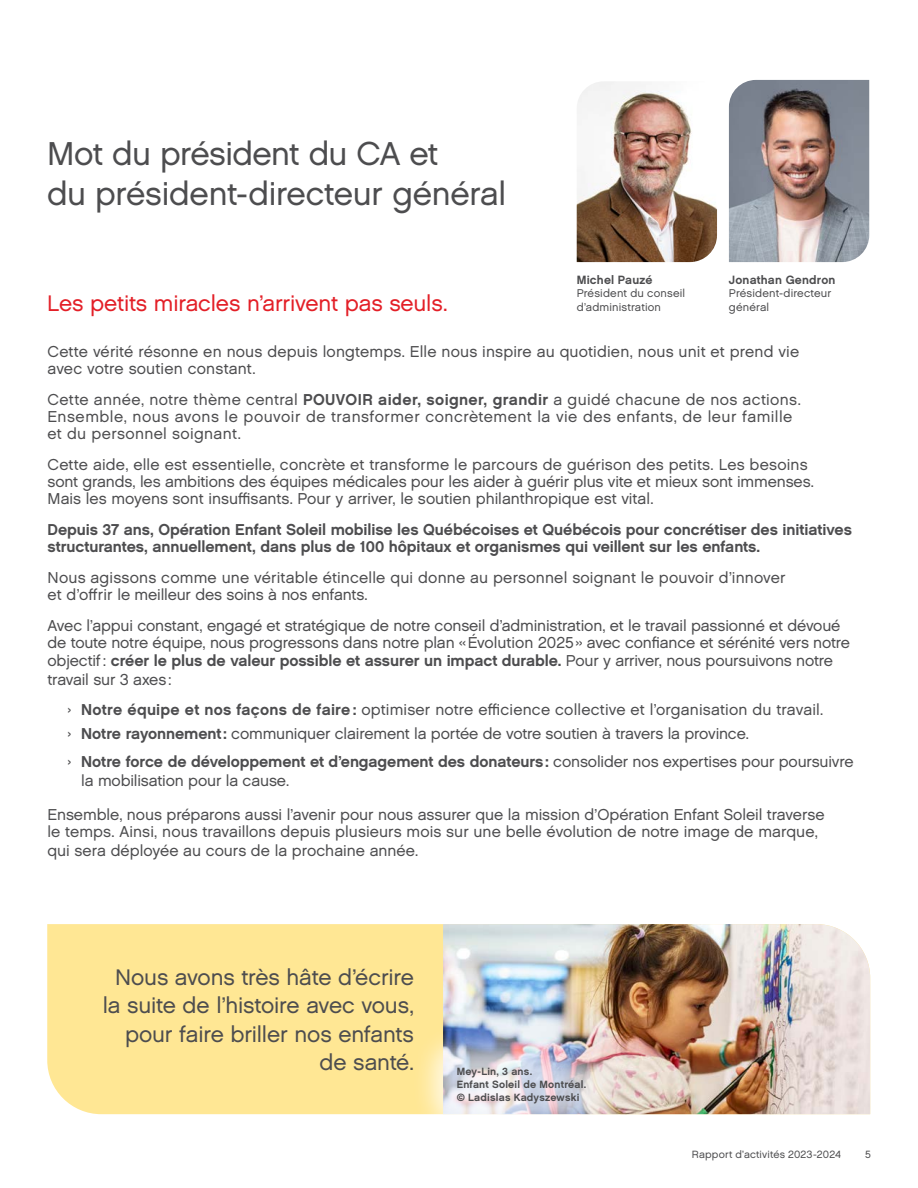
<style>
.page{position:relative;width:918px;height:1188px;background:#fff}
.page>*{position:absolute;margin:0;border:0;box-sizing:border-box;transform-origin:0 0}
.t1{font:33px/39.6px "Chalet London Nineteen Sixty";letter-spacing:-.015em;color:#4d4d4f}
.t2{font:22.5px/28.5px "Chalet London Nineteen Sixty";letter-spacing:-.01em;color:#4d4d4f;text-align:right}
.t3{font:22.5px "Chalet London Nineteen Sixty";letter-spacing:-.01em;color:#e31f27}
.t4{font:15.75px/17.2px "Chalet London Nineteen Sixty";color:#4d4d4f}
.t5{font:15.75px/17.2px "Chalet New York Nineteen Sixty";letter-spacing:-.005em;color:#4d4d4f}
.t6{font:15.75px/17.2px "Chalet London Nineteen Sixty";letter-spacing:.025em;color:#4d4d4f}
.t7{font:12px "Chalet New York Nineteen Sixty";letter-spacing:.015em;color:#4d4d4f}
.t8{font:11.25px/13.5px "Chalet London Nineteen Sixty";letter-spacing:.01em;color:#4d4d4f}
.t9{font:10.5px/12.6px "Chalet New York Nineteen Sixty";letter-spacing:.015em;color:#4d4d4f}
.t10{font:10.5px "Chalet London Nineteen Sixty";letter-spacing:.015em;color:#4d4d4f}
.s1{font-family:"Chalet New York Nineteen Sixty"}
.s2{font-family:"Chalet London Nineteen Sixty"}
</style>
<div class="page">
<div style="left:47px;top:924px;width:396px;height:190px;background:#ffe794"></div>
<img style="left:443px;top:924px;width:427px;height:190px">
<div style="left:412px;top:1023px;width:218px;height:124px;background:#fff;opacity:.75"></div>
<img style="left:577px;top:82px;width:140px;height:180px">
<img style="left:729px;top:80px;width:140px;height:182px">
<h1 class="t1" style="left:47px;top:134px;width:461px">Mot du président du CA et<br>du président-directeur général</h1>
<h2 class="t3" style="left:47px;top:289px;width:402px">Les petits miracles n’arrivent pas seuls.</h2>
<p class="t7" style="left:577px;top:272px;width:77px">Michel Pauzé</p>
<p class="t8" style="left:577px;top:287px;width:110px">Président du conseil d’administration</p>
<p class="t7" style="left:729px;top:272px;width:108px">Jonathan Gendron</p>
<p class="t8" style="left:729px;top:287px;width:104px">Président-directeur général</p>
<p class="t4" style="left:48px;top:343px;width:753px">Cette vérité résonne en nous depuis longtemps. Elle nous inspire au quotidien, nous unit et prend vie avec votre soutien constant.</p>
<p class="t6" style="left:48px;top:391px;width:755px">Cette année, notre thème central <span class="s1">POUVOIR aider, soigner, grandir</span> a guidé chacune de nos actions.<br>Ensemble, nous avons le pouvoir de transformer concrètement la vie des enfants, de leur famille et du personnel soignant.</p>
<p class="t4" style="left:48px;top:456px;width:768px">Cette aide, elle est essentielle, concrète et transforme le parcours de guérison des petits. Les besoins sont grands, les ambitions des équipes médicales pour les aider à guérir plus vite et mieux sont immenses.<br>Mais les moyens sont insuffisants. Pour y arriver, le soutien philanthropique est vital.</p>
<p class="t5" style="left:48px;top:521px;width:806px">Depuis 37 ans, Opération Enfant Soleil mobilise les Québécoises et Québécois pour concrétiser des initiatives structurantes, annuellement, dans plus de 100 hôpitaux et organismes qui veillent sur les enfants.</p>
<p class="t4" style="left:48px;top:569px;width:740px">Nous agissons comme une véritable étincelle qui donne au personnel soignant le pouvoir d’innover et d’offrir le meilleur des soins à nos enfants.</p>
<p class="t4" style="left:48px;top:617px;width:804px">Avec l’appui constant, engagé et stratégique de notre conseil d’administration, et le travail passionné et dévoué de toute notre équipe, nous progressons dans notre plan «Évolution 2025» avec confiance et sérénité vers notre</p>
<p class="t5" style="left:48px;top:651px;width:787px"><span class="s2">objectif:</span> créer le plus de valeur possible et assurer un impact durable. <span class="s2">Pour y arriver, nous poursuivons notre</span></p>
<p class="t4" style="left:68px;top:664px;width:757px;line-height:30.8px;text-indent:-20px">travail sur 3 axes:<br>› <span class="s1">Notre équipe et nos façons de faire:</span> optimiser notre efficience collective et l’organisation du travail.</p>
<p class="t4" style="left:68px;top:725px;width:683px">› <span class="s1">Notre rayonnement:</span> communiquer clairement la portée de votre soutien à travers la province.</p>
<p class="t5" style="left:68px;top:752px;width:787px"><span class="s2">›</span> Notre force de développement et d’engagement des donateurs: <span class="s2">consolider nos expertises pour poursuivre</span></p>
<p class="t4" style="left:48px;top:763px;width:779px;line-height:34.2px;text-indent:34px">la mobilisation pour la cause.<br>Ensemble, nous préparons aussi l’avenir pour nous assurer que la mission d’Opération Enfant Soleil traverse</p>
<p class="t4" style="left:48px;top:822px;width:772px;line-height:18.9px">le temps. Ainsi, nous travaillons depuis plusieurs mois sur une belle évolution de notre image de marque, qui sera déployée au cours de la prochaine année.</p>
<h2 class="t2" style="left:103px;top:963px;width:313px">Nous avons très hâte d’écrire la suite de l’histoire avec vous, pour faire briller nos enfants de santé.</h2>
<p class="t9" style="left:457px;top:1065px;width:131px">Mey-Lin, 3 ans.<br>Enfant Soleil de Montréal. © Ladislas Kadyszewski</p>
<p class="t10" style="left:692px;top:1148px;width:151px">Rapport d’activités 2023-2024</p>
<p class="t10" style="left:865px;top:1148px;width:7px">5</p>
</div>
